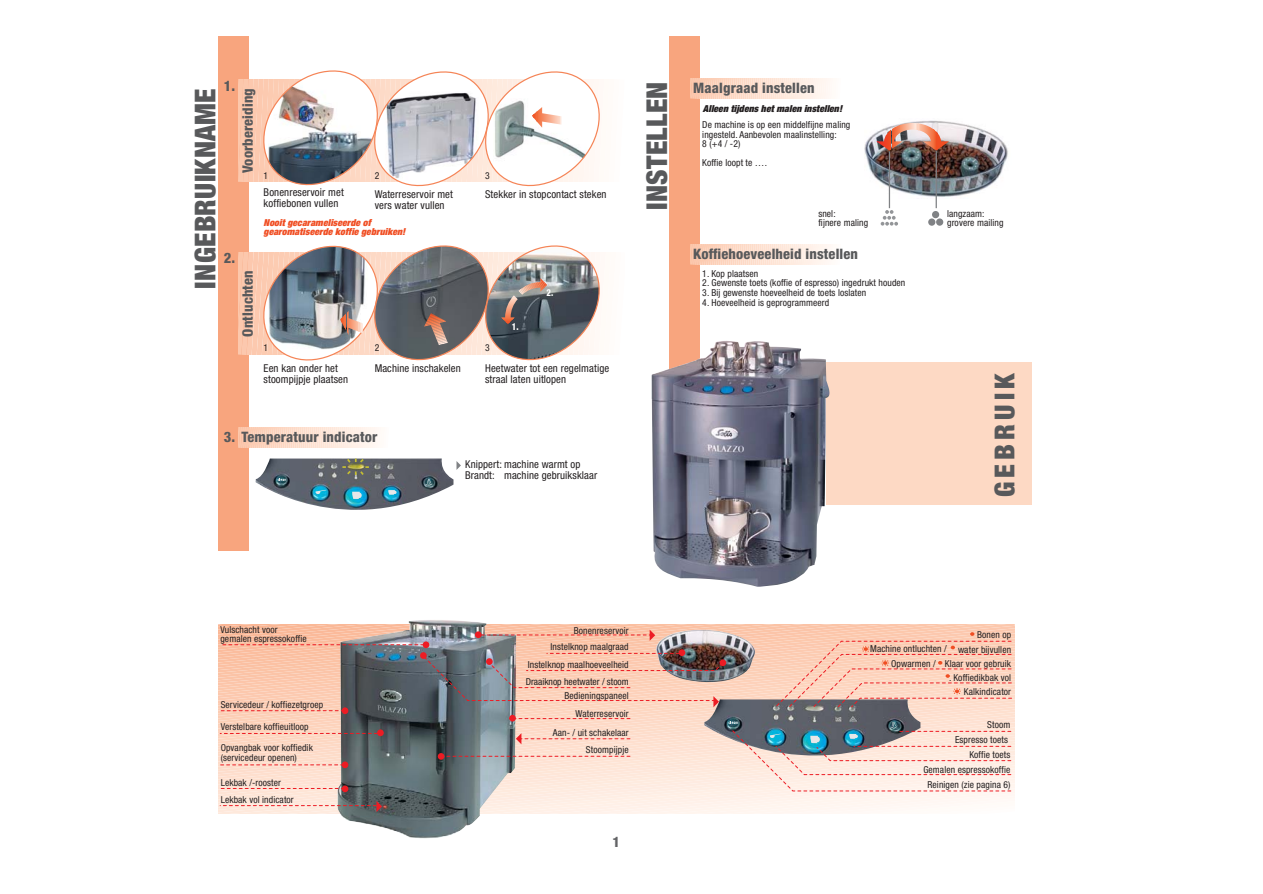
<style>
.page{position:relative;width:1263px;height:894px;background:#fff}
.page>*{position:absolute;margin:0;border:0;box-sizing:border-box;transform-origin:0 0}
.t1{font:900 condensed 28.8px "Helvetica Neue";letter-spacing:.01em;color:#58595b}
.t2{font:900 condensed 27.6px "Helvetica Neue";letter-spacing:.15em;color:#58595b}
.t3{font:800 condensed 14.4px "Helvetica Neue";letter-spacing:.01em;color:#58595b}
.t4{font:800 condensed 14.4px "Helvetica Neue";color:#636466}
.t5{font:condensed 10.8px/10.8px "Helvetica Neue";letter-spacing:.01em;color:#231f20}
.t6{font:condensed 9.6px/9.6px "Helvetica Neue";letter-spacing:.01em;color:#231f20}
.t7{font:italic 900 expanded 9.6px/9.6px "Helvetica Neue";letter-spacing:.01em;color:#f04e23}
.t8{font:800 condensed 9.6px "Helvetica Neue";color:#fff;scale:.9 1}
.s1{font-weight:900;font-style:italic;font-stretch:expanded}
</style>
<div class="page">
<div style="left:826px;top:363px;width:206px;height:142px;background:#fdd9c4"></div>
<div style="left:218px;top:36px;width:30px;height:514px;background:#f8a57e"></div>
<svg style="left:238px;top:427px;width:141px;height:21px;background:#fde1d1"></svg>
<div style="left:670px;top:36px;width:30px;height:349px;background:#f8a57e"></div>
<svg style="left:881px;top:210px;width:17px;height:16px"></svg>
<div style="left:928px;top:218px;width:7px;height:8px;background:#808285;border-radius:50%"></div>
<div style="left:936px;top:218px;width:7px;height:8px;background:#808285;border-radius:50%"></div>
<div style="left:932px;top:211px;width:7px;height:7px;background:#808285;border-radius:50%"></div>
<svg style="left:690px;top:244px;width:141px;height:21px;background:#fde1d1"></svg>
<svg style="left:690px;top:78px;width:141px;height:20px;background:#fde1d1"></svg>
<img style="left:865px;top:120px;width:143px;height:78px">
<img style="left:256px;top:459px;width:197px;height:51px">
<img style="left:340px;top:620px;width:147px;height:219px">
<svg style="left:238px;top:239px;width:362px;height:128px"></svg>
<svg style="left:938px;top:123px;width:11px;height:27px"></svg>
<hr style="left:936px;top:123px;width:2px;height:27px;background:#f04e23">
<svg style="left:879px;top:123px;width:57px;height:27px;background:#c69486"></svg>
<hr style="left:877px;top:123px;width:2px;height:27px;background:#ee2424">
<hr style="left:876px;top:123px;width:2px;height:27px;background:#ed1c24">
<hr style="left:889px;top:151px;width:1px;height:57px;background:#808285">
<hr style="left:936px;top:151px;width:1px;height:57px;background:#808285">
<img style="left:652px;top:341px;width:178px;height:246px">
<svg style="left:457px;top:461px;width:4px;height:9px"></svg>
<svg style="left:238px;top:64px;width:362px;height:129px"></svg>
<svg style="left:341px;top:458px;width:30px;height:19px"></svg>
<svg style="left:352px;top:492px;width:10px;height:7px"></svg>
<svg style="left:388px;top:490px;width:9px;height:5px"></svg>
<svg style="left:316px;top:490px;width:10px;height:4px"></svg>
<svg style="left:278px;top:478px;width:8px;height:3px"></svg>
<svg style="left:426px;top:479px;width:6px;height:7px"></svg>
<svg style="left:218px;top:624px;width:797px;height:190px;background:#cfb8ae"></svg>
<p class="t3" style="left:224px;top:81px;width:13px">1.</p>
<p class="t1" style="left:195px;top:289px;width:202px;rotate:-90deg">INGEBRUIKNAME</p>
<p class="t3" style="left:243px;top:173px;width:87px;rotate:-90deg">Voorbereiding</p>
<p class="t6" style="left:264px;top:171px;width:6px">1</p>
<p class="t6" style="left:375px;top:171px;width:6px">2</p>
<p class="t6" style="left:485px;top:171px;width:6px">3</p>
<p class="t5" style="left:264px;top:188px;width:82px">Bonenreservoir met koffiebonen vullen</p>
<p class="t5" style="left:375px;top:189px;width:80px">Waterreservoir met vers water vullen</p>
<p class="t5" style="left:485px;top:189px;width:123px">Stekker in stopcontact steken</p>
<p class="t7" style="left:264px;top:218px;width:145px">Nooit gecarameliseerde of gearomatiseerde koffie gebruiken!</p>
<p class="t3" style="left:224px;top:253px;width:13px">2.</p>
<p class="t3" style="left:243px;top:337px;width:68px;rotate:-90deg">Ontluchten</p>
<p class="t8" style="left:546px;top:289px;width:9px">2.</p>
<p class="t8" style="left:512px;top:323px;width:9px">1.</p>
<p class="t6" style="left:264px;top:344px;width:6px">1</p>
<p class="t6" style="left:375px;top:344px;width:6px">2</p>
<p class="t6" style="left:485px;top:344px;width:6px">3</p>
<p class="t5" style="left:264px;top:364px;width:86px">Een kan onder het stoompijpje plaatsen</p>
<p class="t5" style="left:375px;top:364px;width:88px">Machine inschakelen</p>
<p class="t5" style="left:485px;top:364px;width:126px">Heetwater tot een regelmatige straal laten uitlopen</p>
<p class="t3" style="left:224px;top:432px;width:155px">3. Temperatuur indicator</p>
<p class="t5" style="left:465px;top:460px;width:134px">Knippert: machine warmt op<br>Brandt: machine gebruiksklaar</p>
<p class="t1" style="left:647px;top:210px;width:130px;rotate:-90deg">INSTELLEN</p>
<p class="t3" style="left:693px;top:83px;width:123px">Maalgraad instellen</p>
<p class="t6" style="left:702px;top:101px;width:150px;line-height:15.9px"><span class="s1">Alleen tijdens het malen instellen!<br></span>De machine is op een middelfijne maling</p>
<p class="t6" style="left:702px;top:130px;width:136px">ingesteld. Aanbevolen maalinstelling:<br>8 (+4 / -2)</p>
<p class="t6" style="left:702px;top:159px;width:66px">Koffie loopt te ….</p>
<p class="t6" style="left:818px;top:209px;width:51px">snel:<br>fijnere maling</p>
<p class="t6" style="left:947px;top:209px;width:58px">langzaam: grovere mailing</p>
<p class="t3" style="left:693px;top:249px;width:166px">Koffiehoeveelheid instellen</p>
<p class="t6" style="left:702px;top:269px;width:57px">1. Kop plaatsen</p>
<p class="t6" style="left:702px;top:279px;width:205px">2. Gewenste toets (koffie of espresso) ingedrukt houden</p>
<p class="t6" style="left:702px;top:289px;width:166px">3. Bij gewenste hoeveelheid de toets loslaten</p>
<p class="t6" style="left:702px;top:298px;width:128px">4. Hoeveelheid is geprogrammeerd</p>
<p class="t2" style="left:995px;top:497px;width:125px;rotate:-90deg">GEBRUIK</p>
<p class="t6" style="left:220px;top:625px;width:88px">Vulschacht voor gemalen espressokoffie</p>
<p class="t6" style="left:221px;top:700px;width:104px">Servicedeur / koffiezetgroep</p>
<p class="t6" style="left:221px;top:718px;width:94px;line-height:20.2px">Verstelbare koffieuitloop<br>Opvangbak voor koffiedik</p>
<p class="t6" style="left:221px;top:754px;width:78px">(servicedeur openen)</p>
<p class="t6" style="left:221px;top:775px;width:75px;line-height:17.1px">Lekbak /-rooster<br>Lekbak vol indicator</p>
<p class="t6" style="left:574px;top:627px;width:56px">Bonenreservoir</p>
<p class="t6" style="left:551px;top:643px;width:80px">Instelknop maalgraad</p>
<p class="t6" style="left:945px;top:629px;width:68px;line-height:14.1px;text-align:right">Bonen op<br>water bijvullen<br>Klaar voor gebruik . Koffiedikbak vol<br>Kalkindicator</p>
<p class="t6" style="left:891px;top:643px;width:57px;line-height:14.2px;text-indent:-21px">Machine ontluchten /<br>Opwarmen /</p>
<p class="t6" style="left:528px;top:660px;width:103px">Instelknop maalhoeveelheid</p>
<p class="t6" style="left:526px;top:677px;width:105px">Draaiknop heetwater / stoom</p>
<p class="t6" style="left:565px;top:692px;width:66px">Bedieningspaneel</p>
<p class="t6" style="left:576px;top:709px;width:55px">Waterreservoir</p>
<p class="t6" style="left:553px;top:728px;width:77px">Aan- / uit schakelaar</p>
<p class="t6" style="left:586px;top:746px;width:44px">Stoompijpje</p>
<p class="t4" style="left:612px;top:837px;width:9px">1</p>
<p class="t6" style="left:923px;top:718px;width:89px;line-height:14.9px;text-align:right">Stoom<br>Espresso toets<br>Koffie toets<br>Gemalen espressokoffie</p>
<p class="t6" style="left:928px;top:780px;width:84px">Reinigen (zie pagina 6)</p>
</div>
